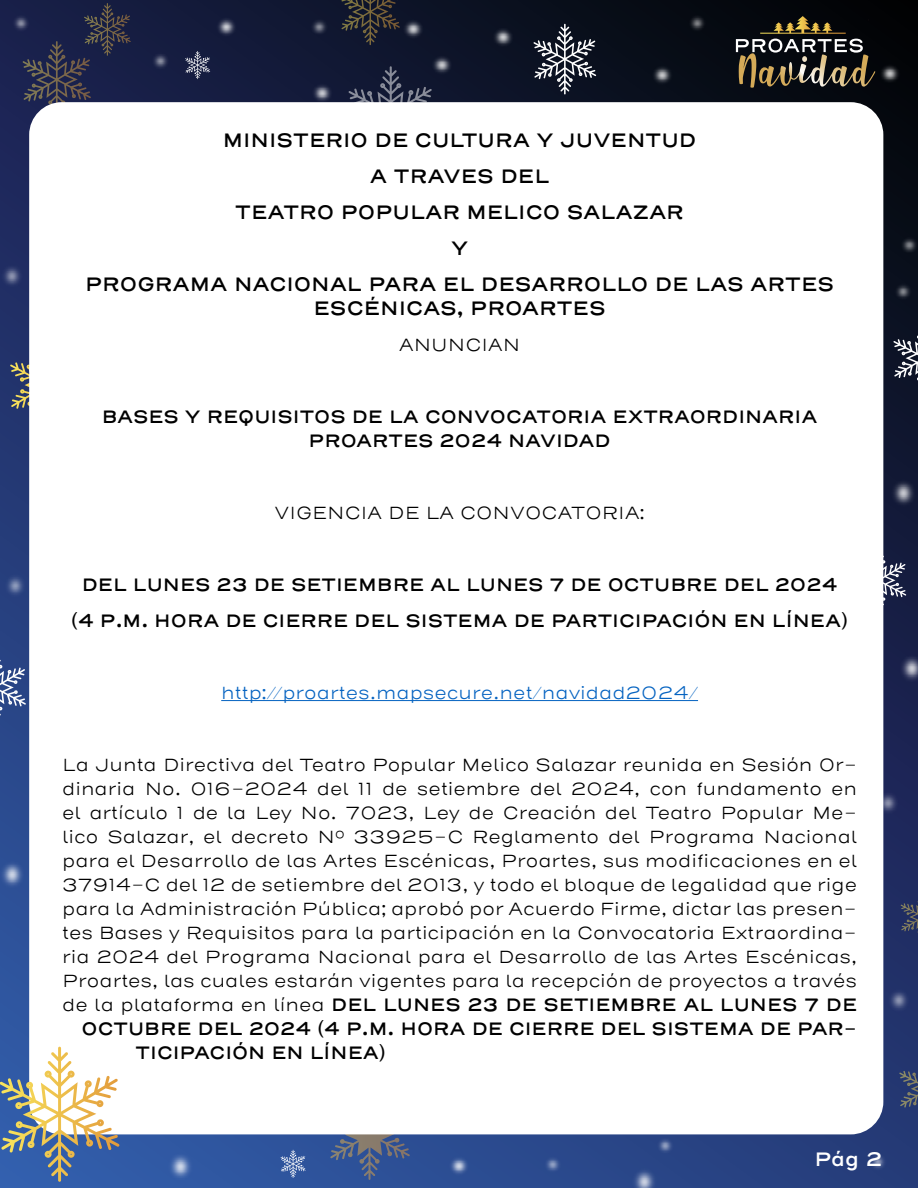
<style>
.page{position:relative;width:918px;height:1188px;background:#fff}
.page>*{position:absolute;margin:0;border:0;box-sizing:border-box;transform-origin:0 0}
.t1{font:600 19.5px/36px "Henderson Sans Basic";color:#000;text-align:center}
.t2{font:600 19.5px "Henderson Sans Basic";color:#fff}
.t3{font:300 18px "Henderson Sans Basic";color:#000}
.t4{font:600 18px/24px "Henderson Sans Basic";color:#000;text-align:center}
.t5{font:300 18px "Henderson Sans Basic";color:#0563c1}
.s1{font-weight:300}
</style>
<div class="page">
<img style="left:0;top:0;width:918px;height:217px">
<img style="left:0;top:217px;width:918px;height:971px">
<svg style="left:533px;top:24px;width:63px;height:70px;background:#3f434f"></svg>
<img style="left:14px;top:858px;width:904px;height:330px">
<svg style="left:23px;top:42px;width:41px;height:76px;background:#32354e"></svg>
<svg style="left:0;top:652px;width:26px;height:71px;background:#4e659a"></svg>
<svg style="left:349px;top:66px;width:84px;height:36px;background:#272d45"></svg>
<svg style="left:341px;top:0;width:36px;height:45px;background:#2c2d31"></svg>
<svg style="left:899px;top:1056px;width:19px;height:66px"></svg>
<div style="left:29px;top:102px;width:854px;height:1032px;background:#fff;border-radius:33px"></div>
<svg style="left:0;top:1048px;width:72px;height:134px"></svg>
<svg style="left:736px;top:39px;width:127px;height:49px;background:#4b473f"></svg>
<svg style="left:774px;top:16px;width:58px;height:17px"></svg>
<hr style="left:760px;top:33px;width:86px;height:1px;background:#fff">
<hr style="left:221px;top:700px;width:477px;height:1px;background:#0563c1">
<p class="t1" style="left:85px;top:123px;width:750px">MINISTERIO DE CULTURA Y JUVENTUD<br>A TRAVES DEL<br>TEATRO POPULAR MELICO SALAZAR<br>Y<br>PROGRAMA NACIONAL PARA EL DESARROLLO DE LAS ARTES</p>
<p class="t1" style="left:314px;top:291px;width:294px">ESCÉNICAS, PROARTES</p>
<p class="t3" style="left:399px;top:333px;width:123px">ANUNCIAN</p>
<p class="t4" style="left:102px;top:405px;width:717px">BASES Y REQUISITOS DE LA CONVOCATORIA EXTRAORDINARIA<br>PROARTES 2024 NAVIDAD</p>
<p class="t3" style="left:275px;top:501px;width:372px">VIGENCIA DE LA CONVOCATORIA:</p>
<p class="t4" style="left:71px;top:567px;width:778px;line-height:36px">DEL LUNES 23 DE SETIEMBRE AL LUNES 7 DE OCTUBRE DEL 2024 (4 P.M. HORA DE CIERRE DEL SISTEMA DE PARTICIPACIÓN EN LÍNEA)</p>
<p class="t5" style="left:221px;top:681px;width:478px">http://proartes.mapsecure.net/navidad2024/</p>
<p class="t3" style="left:62px;top:753px;width:797px">La Junta Directiva del Teatro Popular Melico Salazar reunida en Sesión Or-</p>
<p class="t3" style="left:62px;top:777px;width:797px">dinaria No. O16-2024 del 11 de setiembre del 2024, con fundamento en</p>
<p class="t3" style="left:62px;top:801px;width:797px">el artículo 1 de la Ley No. 7023, Ley de Creación del Teatro Popular Me-</p>
<p class="t3" style="left:62px;top:825px;width:796px">lico Salazar, el decreto Nº 33925-C Reglamento del Programa Nacional</p>
<p class="t3" style="left:62px;top:849px;width:797px">para el Desarrollo de las Artes Escénicas, Proartes, sus modificaciones en el</p>
<p class="t3" style="left:62px;top:873px;width:797px">37914-C del 12 de setiembre del 2013, y todo el bloque de legalidad que rige</p>
<p class="t3" style="left:62px;top:897px;width:797px">para la Administración Pública; aprobó por Acuerdo Firme, dictar las presen-</p>
<p class="t3" style="left:62px;top:921px;width:797px">tes Bases y Requisitos para la participación en la Convocatoria Extraordina-</p>
<p class="t3" style="left:62px;top:945px;width:797px">ria 2024 del Programa Nacional para el Desarrollo de las Artes Escénicas,</p>
<p class="t3" style="left:62px;top:969px;width:797px">Proartes, las cuales estarán vigentes para la recepción de proyectos a través</p>
<p class="t4" style="left:62px;top:993px;width:797px"><span class="s1">de la plataforma en línea</span> DEL LUNES 23 DE SETIEMBRE AL LUNES 7 DE</p>
<p class="t4" style="left:82px;top:1017px;width:777px">OCTUBRE DEL 2024 (4 P.M. HORA DE CIERRE DEL SISTEMA DE PAR-</p>
<p class="t4" style="left:136px;top:1041px;width:252px">TICIPACIÓN EN LÍNEA)</p>
<p class="t2" style="left:815px;top:1147px;width:69px">Pág 2</p>
</div>
